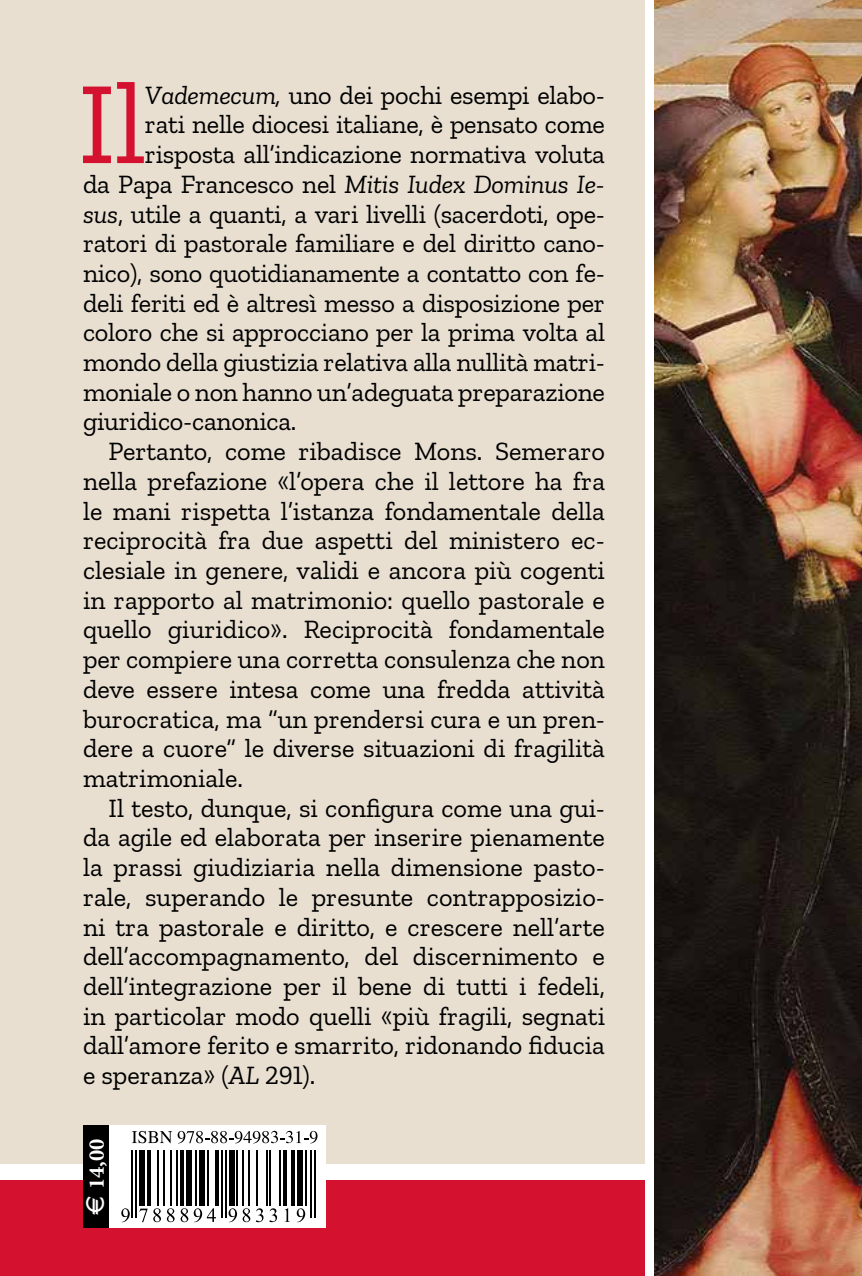
<style>
.page{position:relative;width:862px;height:1276px;background:#fff}
.page>*{position:absolute;margin:0;border:0;box-sizing:border-box;transform-origin:0 0}
.t1{font:117.67px "Zilla Slab";color:#d51130}
.t2{font:26.32px "Zilla Slab";color:#000}
.t3{font:italic 26.32px "Zilla Slab";letter-spacing:-.01em;color:#000}
.t4{font:700 22.5px "Minion Pro";color:#fff}
.s1{font-style:italic}
.s2{font-style:normal}
.s3{font-family:"Eurofont";font-weight:400}
</style>
<div class="page">
<div style="left:0;top:1180px;width:644px;height:96px;background:#d51130"></div>
<div style="left:0;top:0;width:644px;height:1163px;background:#e8dfd1"></div>
<div style="left:83px;top:1125px;width:242px;height:102px;background:#fff"></div>
<div style="left:83px;top:1125px;width:25px;height:102px;background:#000"></div>
<svg style="left:132px;top:1131px;width:185px;height:12px"></svg>
<hr style="left:131px;top:1150px;width:2px;height:67px;background:#000">
<hr style="left:135px;top:1150px;width:2px;height:67px;background:#000">
<div style="left:139px;top:1150px;width:6px;height:56px;background:#000"></div>
<hr style="left:147px;top:1150px;width:3px;height:56px;background:#000">
<hr style="left:157px;top:1150px;width:1px;height:56px;background:#000">
<hr style="left:163px;top:1150px;width:1px;height:56px;background:#000">
<hr style="left:170px;top:1150px;width:2px;height:56px;background:#000">
<hr style="left:176px;top:1150px;width:2px;height:56px;background:#000">
<hr style="left:180px;top:1150px;width:3px;height:56px;background:#000">
<div style="left:186px;top:1150px;width:5px;height:56px;background:#000"></div>
<hr style="left:196px;top:1150px;width:1px;height:56px;background:#000">
<div style="left:199px;top:1150px;width:6px;height:56px;background:#000"></div>
<hr style="left:207px;top:1150px;width:2px;height:56px;background:#000">
<hr style="left:215px;top:1150px;width:3px;height:56px;background:#000">
<hr style="left:221px;top:1150px;width:1px;height:67px;background:#000">
<hr style="left:225px;top:1150px;width:1px;height:67px;background:#000">
<div style="left:229px;top:1150px;width:5px;height:56px;background:#000"></div>
<hr style="left:236px;top:1150px;width:2px;height:56px;background:#000">
<hr style="left:242px;top:1150px;width:2px;height:56px;background:#000">
<hr style="left:248px;top:1150px;width:1px;height:56px;background:#000">
<hr style="left:256px;top:1150px;width:1px;height:56px;background:#000">
<hr style="left:266px;top:1150px;width:1px;height:56px;background:#000">
<hr style="left:269px;top:1150px;width:2px;height:56px;background:#000">
<hr style="left:279px;top:1150px;width:2px;height:56px;background:#000">
<hr style="left:283px;top:1150px;width:4px;height:56px;background:#000">
<hr style="left:291px;top:1150px;width:3px;height:56px;background:#000">
<div style="left:297px;top:1150px;width:5px;height:56px;background:#000"></div>
<hr style="left:304px;top:1150px;width:2px;height:56px;background:#000">
<hr style="left:310px;top:1150px;width:2px;height:67px;background:#000">
<hr style="left:314px;top:1150px;width:2px;height:67px;background:#000">
<svg style="left:121px;top:1208px;width:9px;height:14px"></svg>
<svg style="left:139px;top:1208px;width:8px;height:14px"></svg>
<svg style="left:153px;top:1208px;width:8px;height:14px"></svg>
<svg style="left:167px;top:1208px;width:7px;height:14px"></svg>
<svg style="left:180px;top:1208px;width:36px;height:14px"></svg>
<svg style="left:228px;top:1208px;width:22px;height:14px"></svg>
<svg style="left:256px;top:1208px;width:7px;height:14px"></svg>
<svg style="left:269px;top:1208px;width:8px;height:14px"></svg>
<svg style="left:284px;top:1208px;width:6px;height:14px"></svg>
<svg style="left:296px;top:1208px;width:9px;height:14px"></svg>
<img style="left:654px;top:0;width:207px;height:1276px">
<h1 class="t1" style="left:78px;top:59px;width:70px">Il</h1>
<p class="t2" style="left:145px;top:80px;width:461px"><span class="s1">Vademecum,</span> uno dei pochi esempi elabo-</p>
<p class="t2" style="left:145px;top:110px;width:461px">rati nelle diocesi italiane, è pensato come</p>
<p class="t2" style="left:145px;top:140px;width:461px">risposta all’indicazione normativa voluta</p>
<p class="t3" style="left:83px;top:169px;width:523px"><span class="s2">da Papa Francesco nel</span> Mitis Iudex Dominus Ie-</p>
<p class="t2" style="left:83px;top:199px;width:523px"><span class="s1">sus</span>, utile a quanti, a vari livelli (sacerdoti, ope-</p>
<p class="t2" style="left:83px;top:229px;width:523px">ratori di pastorale familiare e del diritto cano-</p>
<p class="t2" style="left:83px;top:259px;width:523px">nico), sono quotidianamente a contatto con fe-</p>
<p class="t2" style="left:83px;top:288px;width:523px">deli feriti ed è altresì messo a disposizione per</p>
<p class="t2" style="left:83px;top:318px;width:523px">coloro che si approcciano per la prima volta al</p>
<p class="t2" style="left:83px;top:348px;width:523px">mondo della giustizia relativa alla nullità matri-</p>
<p class="t2" style="left:83px;top:377px;width:523px">moniale o non hanno un’adeguata preparazione</p>
<p class="t2" style="left:83px;top:407px;width:215px">giuridico-canonica.</p>
<p class="t2" style="left:108px;top:437px;width:497px">Pertanto, come ribadisce Mons. Semeraro</p>
<p class="t2" style="left:83px;top:466px;width:523px">nella prefazione «l’opera che il lettore ha fra</p>
<p class="t2" style="left:83px;top:496px;width:523px">le mani rispetta l’istanza fondamentale della</p>
<p class="t2" style="left:83px;top:526px;width:523px">reciprocità fra due aspetti del ministero ec-</p>
<p class="t2" style="left:83px;top:556px;width:523px">clesiale in genere, validi e ancora più cogenti</p>
<p class="t2" style="left:83px;top:585px;width:523px">in rapporto al matrimonio: quello pastorale e</p>
<p class="t2" style="left:83px;top:615px;width:523px">quello giuridico». Reciprocità fondamentale</p>
<p class="t2" style="left:83px;top:645px;width:523px">per compiere una corretta consulenza che non</p>
<p class="t2" style="left:83px;top:674px;width:523px">deve essere intesa come una fredda attività</p>
<p class="t2" style="left:83px;top:704px;width:523px">burocratica, ma “un prendersi cura e un pren-</p>
<p class="t2" style="left:83px;top:734px;width:523px">dere a cuore” le diverse situazioni di fragilità</p>
<p class="t2" style="left:83px;top:763px;width:161px">matrimoniale.</p>
<p class="t2" style="left:108px;top:793px;width:497px">Il testo, dunque, si configura come una gui-</p>
<p class="t2" style="left:83px;top:823px;width:523px">da agile ed elaborata per inserire pienamente</p>
<p class="t2" style="left:83px;top:853px;width:523px">la prassi giudiziaria nella dimensione pasto-</p>
<p class="t2" style="left:83px;top:882px;width:523px">rale, superando le presunte contrapposizio-</p>
<p class="t2" style="left:83px;top:912px;width:523px">ni tra pastorale e diritto, e crescere nell’arte</p>
<p class="t2" style="left:83px;top:942px;width:523px">dell’accompagnamento, del discernimento e</p>
<p class="t2" style="left:83px;top:971px;width:523px">dell’integrazione per il bene di tutti i fedeli,</p>
<p class="t2" style="left:83px;top:1001px;width:523px">in particolar modo quelli «più fragili, segnati</p>
<p class="t2" style="left:83px;top:1031px;width:523px">dall’amore ferito e smarrito, ridonando fiducia</p>
<p class="t2" style="left:83px;top:1060px;width:234px">e speranza» (<span class="s1">AL</span> 291).</p>
<p class="t4" style="left:81px;top:1214px;width:78px;rotate:-90deg"><span class="s3">E</span> 14,00</p>
</div>
